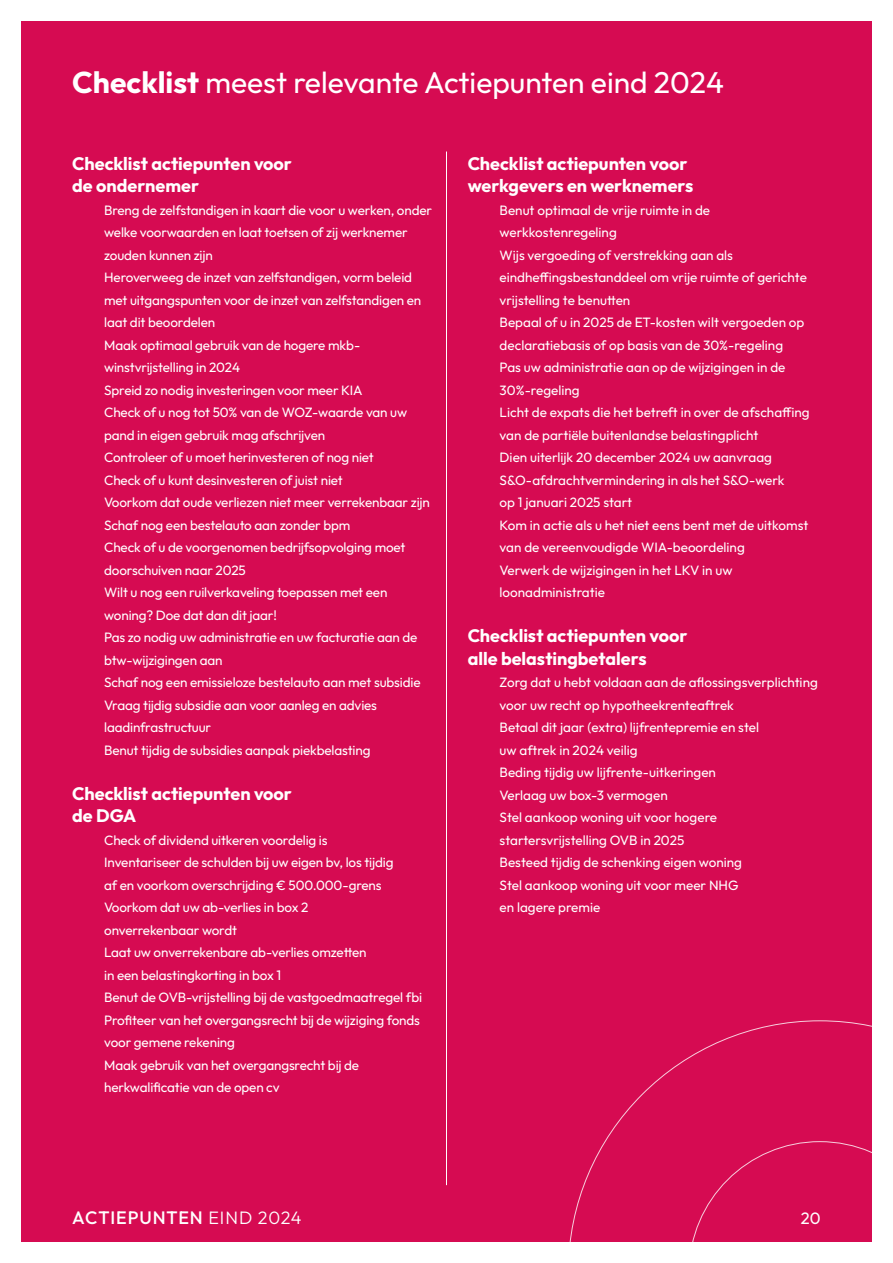
<style>
.page{position:relative;width:893px;height:1263px;background:#fff}
.page>*{position:absolute;margin:0;border:0;box-sizing:border-box;transform-origin:0 0}
.t1{font:30px "Outfit";color:#fff}
.t2{font:700 18px/22.5px "Outfit";color:#fff}
.t3{font:500 18px "Outfit";letter-spacing:.05em;color:#fff}
.t4{font:16.5px "Outfit";color:#fff}
.t5{font:13.5px/22.5px "Outfit";letter-spacing:-.01em;color:#fff}
.s1{font-weight:700}
.s2{font-weight:300}
</style>
<div class="page">
<div style="left:21px;top:21px;width:851px;height:1221px;background:#d60b52"></div>
<svg style="left:569px;top:1020px;width:303px;height:222px"></svg>
<hr style="left:446px;top:152px;width:1px;height:1033px;background:#fff">
<h1 class="t1" style="left:72px;top:65px;width:653px"><span class="s1">Checklist</span> meest relevante Actiepunten eind 2024</h1>
<h2 class="t2" style="left:72px;top:152px;width:221px">Checklist actiepunten voor de ondernemer</h2>
<p class="t5" style="left:104px;top:198px;width:330px">Breng de zelfstandigen in kaart die voor u werken, onder welke voorwaarden en laat toetsen of zij werknemer zouden kunnen zijn<br>Heroverweeg de inzet van zelfstandigen, vorm beleid met uitgangspunten voor de inzet van zelfstandigen en laat dit beoordelen<br>Maak optimaal gebruik van de hogere mkb&shy;winstvrijstelling in 2024<br>Spreid zo nodig investeringen voor meer KIA<br>Check of u nog tot 50% van de WOZ-waarde van uw pand in eigen gebruik mag afschrijven<br>Controleer of u moet herinvesteren of nog niet<br>Check of u kunt desinvesteren of juist niet<br>Voorkom dat oude verliezen niet meer verrekenbaar zijn Schaf nog een bestelauto aan zonder bpm<br>Check of u de voorgenomen bedrijfsopvolging moet doorschuiven naar 2025<br>Wilt u nog een ruilverkaveling toepassen met een woning? Doe dat dan dit jaar!<br>Pas zo nodig uw administratie en uw facturatie aan de btw-wijzigingen aan<br>Schaf nog een emissieloze bestelauto aan met subsidie Vraag tijdig subsidie aan voor aanleg en advies laadinfrastructuur<br>Benut tijdig de subsidies aanpak piekbelasting</p>
<h2 class="t2" style="left:72px;top:782px;width:221px">Checklist actiepunten voor de DGA</h2>
<p class="t5" style="left:104px;top:828px;width:319px">Check of dividend uitkeren voordelig is<br>Inventariseer de schulden bij uw eigen bv, los tijdig<br>af en voorkom overschrijding € 500.000-grens Voorkom dat uw ab-verlies in box 2<br>onverrekenbaar wordt<br>Laat uw onverrekenbare ab-verlies omzetten<br>in een belastingkorting in box 1<br>Benut de OVB-vrijstelling bij de vastgoedmaatregel fbi Profiteer van het overgangsrecht bij de wijziging fonds voor gemene rekening<br>Maak gebruik van het overgangsrecht bij de herkwalificatie van de open cv</p>
<h2 class="t2" style="left:468px;top:152px;width:227px">Checklist actiepunten voor werkgevers en werknemers</h2>
<p class="t5" style="left:500px;top:198px;width:311px">Benut optimaal de vrije ruimte in de werkkostenregeling<br>Wijs vergoeding of verstrekking aan als eindheffingsbestanddeel om vrije ruimte of gerichte vrijstelling te benutten<br>Bepaal of u in 2025 de ET-kosten wilt vergoeden op declaratiebasis of op basis van de 30%-regeling<br>Pas uw administratie aan op de wijzigingen in de 30%-regeling<br>Licht de expats die het betreft in over de afschaffing van de partiële buitenlandse belastingplicht<br>Dien uiterlijk 20 december 2024 uw aanvraag S&amp;O-afdrachtvermindering in als het S&amp;O-werk<br>op 1 januari 2025 start<br>Kom in actie als u het niet eens bent met de uitkomst van de vereenvoudigde WIA-beoordeling<br>Verwerk de wijzigingen in het LKV in uw loonadministratie</p>
<h2 class="t2" style="left:468px;top:624px;width:221px">Checklist actiepunten voor alle belastingbetalers</h2>
<p class="t5" style="left:500px;top:671px;width:320px">Zorg dat u hebt voldaan aan de aflossingsverplichting voor uw recht op hypotheekrenteaftrek<br>Betaal dit jaar (extra) lijfrentepremie en stel<br>uw aftrek in 2024 veilig<br>Beding tijdig uw lijfrente-uitkeringen<br>Verlaag uw box-3 vermogen<br>Stel aankoop woning uit voor hogere startersvrijstelling OVB in 2025<br>Besteed tijdig de schenking eigen woning<br>Stel aankoop woning uit voor meer NHG<br>en lagere premie</p>
<h2 class="t3" style="left:72px;top:1207px;width:231px">ACTIEPUNTEN <span class="s2">EIND 2024</span></h2>
<p class="t4" style="left:801px;top:1209px;width:21px">20</p>
</div>
